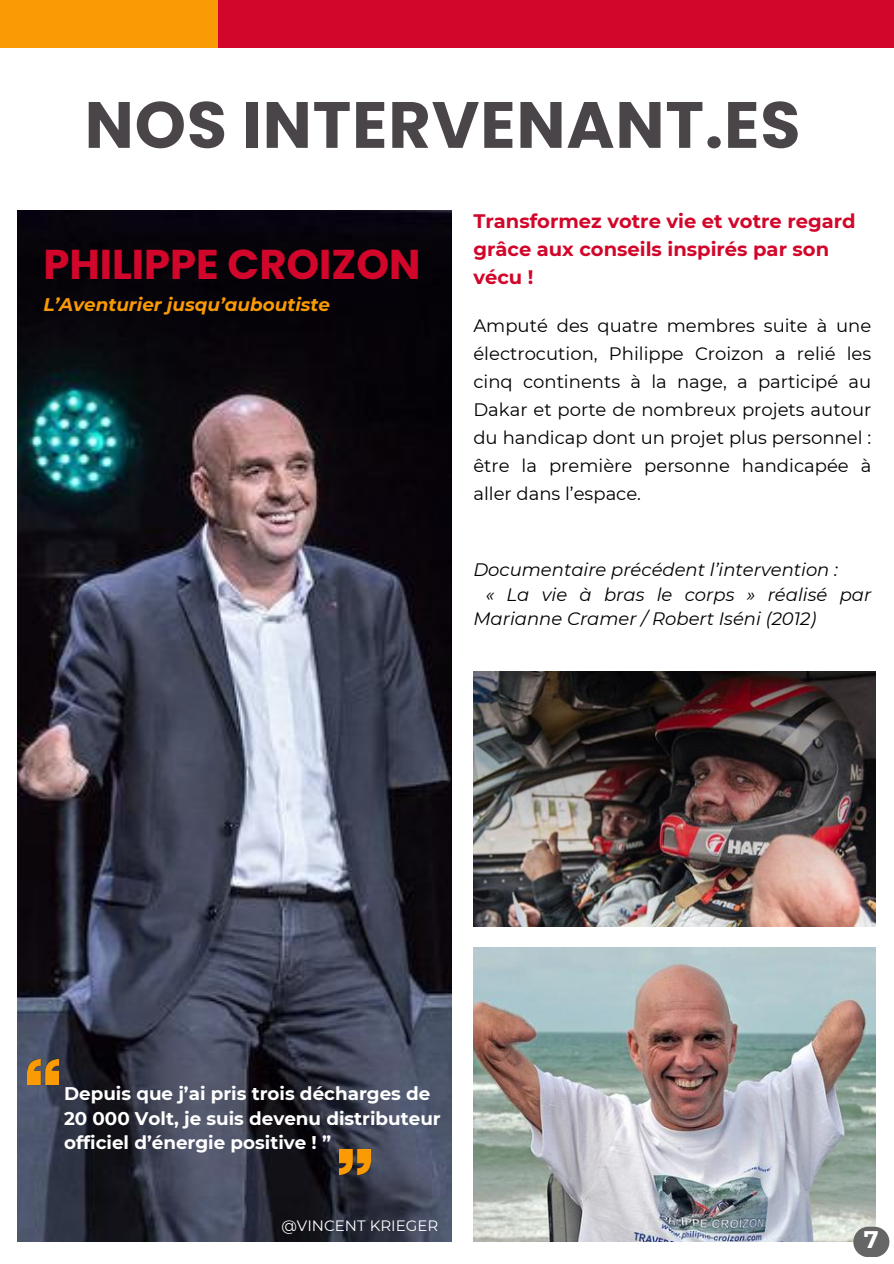
<style>
.page{position:relative;width:894px;height:1264px;background:#fff}
.page>*{position:absolute;margin:0;border:0;box-sizing:border-box;transform-origin:0 0}
.t1{font:700 65.25px "Poppins";letter-spacing:.015em;color:#4a4549}
.t2{font:700 41.7px "Poppins";color:#d2062a}
.t3{font:700 24px "Montserrat";color:#fff}
.t4{font:700 19.5px/28.2px "Montserrat";color:#d2062a}
.t5{font:700 18.3px/24.8px "Montserrat";color:#fff}
.t6{font:italic 700 18.3px "Montserrat";color:#fa9a04}
.t7{font:18px/28.2px "Montserrat";color:#000;text-align:justify}
.t8{font:italic 18px "Montserrat";color:#000}
.t9{font:15px "Montserrat";color:#fff}
</style>
<div class="page">
<div style="left:217px;top:0;width:676px;height:48px;background:#d2062a"></div>
<div style="left:0;top:0;width:217px;height:48px;background:#fa9a04"></div>
<img style="left:18px;top:211px;width:433px;height:1030px">
<img style="left:473px;top:947px;width:402px;height:294px">
<svg style="left:853px;top:1226px;width:36px;height:31px"></svg>
<img style="left:27px;top:1059px;width:32px;height:25px">
<img style="left:339px;top:1149px;width:31px;height:25px">
<img style="left:473px;top:671px;width:402px;height:255px">
<h1 class="t1" style="left:85px;top:79px;width:717px">NOS INTERVENANT.ES</h1>
<h2 class="t2" style="left:43px;top:235px;width:378px">PHILIPPE CROIZON</h2>
<p class="t6" style="left:43px;top:293px;width:288px">L’Aventurier jusqu’auboutiste</p>
<p class="t4" style="left:473px;top:207px;width:384px">Transformez votre vie et votre regard grâce aux conseils inspirés par son vécu !</p>
<p class="t7" style="left:473px;top:311px;width:399px">Amputé des quatre membres suite à une électrocution, Philippe Croizon a relié les cinq continents à la nage, a participé au Dakar et porte de nombreux projets autour du handicap dont un projet plus personnel : être la première personne handicapée à aller dans l’espace.</p>
<p class="t8" style="left:473px;top:558px;width:366px">Documentaire précédent l’intervention :</p>
<p class="t8" style="left:485px;top:583px;width:387px">« La vie à bras le corps » réalisé par</p>
<p class="t8" style="left:473px;top:608px;width:344px">Marianne Cramer / Robert Iséni (2012)</p>
<p class="t5" style="left:64px;top:1080px;width:378px">Depuis que j’ai pris trois décharges de<br>20 000 Volt, je suis devenu distributeur officiel d’énergie positive ! ”</p>
<p class="t9" style="left:281px;top:1216px;width:158px">@VINCENT KRIEGER</p>
<h3 class="t3" style="left:863px;top:1224px;width:16px">7</h3>
</div>
